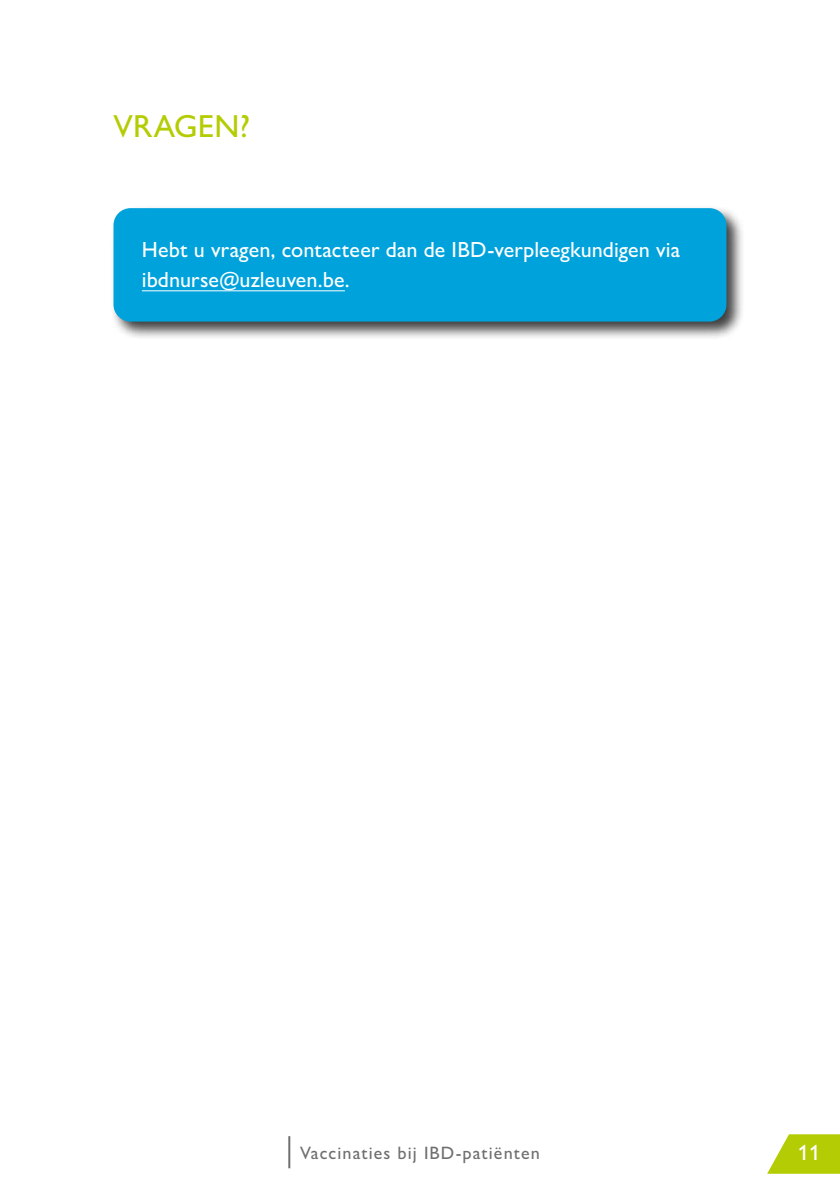
<style>
.page{position:relative;width:840px;height:1191px;background:#fff}
.page>*{position:absolute;margin:0;border:0;box-sizing:border-box;transform-origin:0 0}
.t1{font:500 32px "Gill Sans Nova";letter-spacing:.005em;color:#b4cc04}
.t2{font:500 22px/30px "Gill Sans Nova";letter-spacing:.005em;color:#fff}
.t3{font:500 18px "Gill Sans Nova";letter-spacing:.06em;color:#706f6f}
</style>
<div class="page">
<svg style="left:767px;top:1134px;width:72px;height:39px"></svg>
<hr style="left:288px;top:1136px;width:2px;height:32px;background:#706f6f">
<div style="left:110px;top:205px;width:635px;height:135px;background:#000;opacity:.75"></div>
<div style="left:113px;top:208px;width:613px;height:113px;background:#00a2dc;border-radius:17px"></div>
<hr style="left:142px;top:290px;width:203px;height:1px;background:#fff">
<h1 class="t1" style="left:113px;top:106px;width:138px">VRAGEN?</h1>
<p class="t2" style="left:142px;top:234px;width:539px">Hebt u vragen, contacteer dan de IBD-verpleegkundigen via ibdnurse@uzleuven.be.</p>
<p class="t3" style="left:300px;top:1141px;width:241px">Vaccinaties bij IBD-patiënten</p>
<p class="t2" style="left:797px;top:1137px;width:23px">11</p>
</div>
